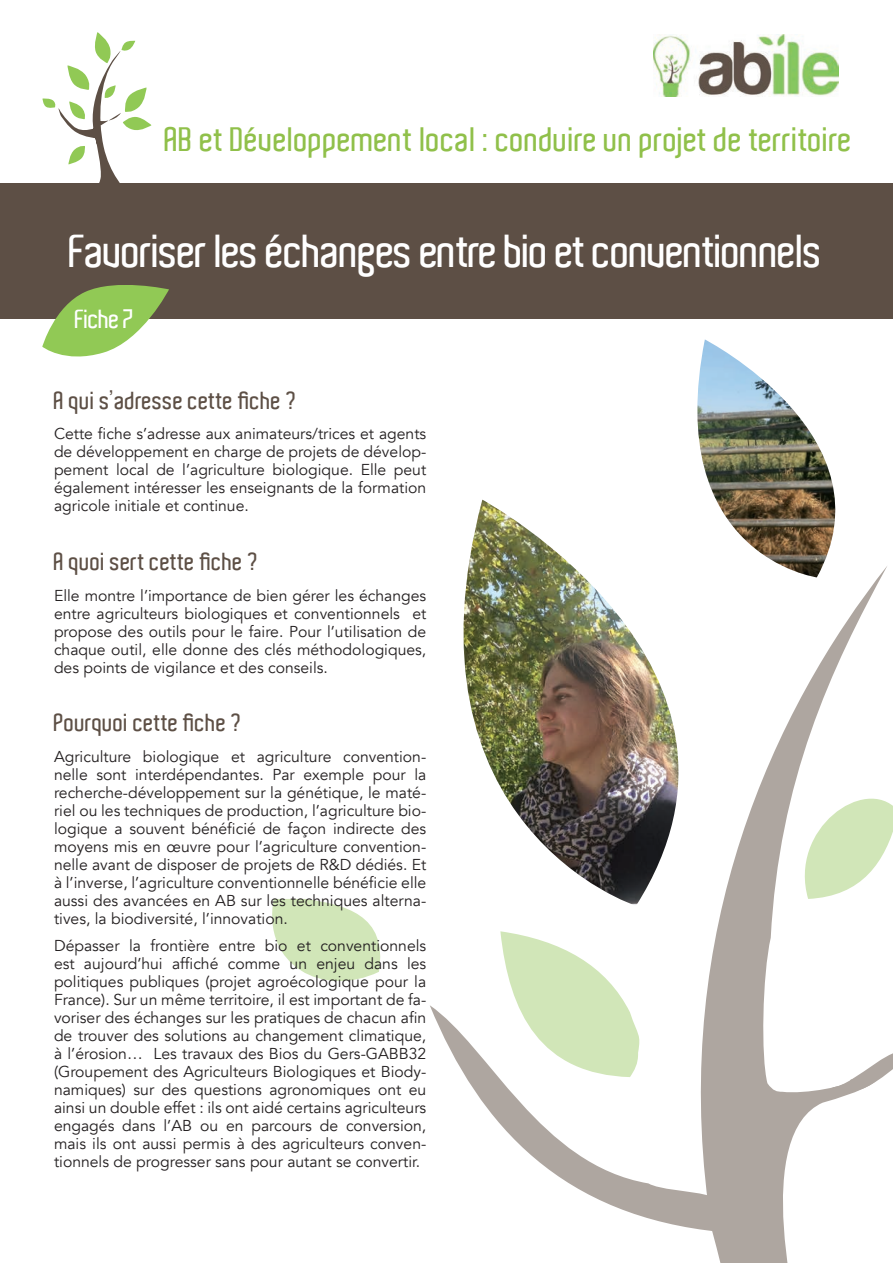
<style>
.page{position:relative;width:893px;height:1263px;background:#fff}
.page>*{position:absolute;margin:0;border:0;box-sizing:border-box;transform-origin:0 0}
.titres{font:600 45px "Aldo";letter-spacing:-.03em;color:#fff}
.titres-2{font:600 33px "Aldo";color:#90c04a}
.titres-3{font:600 25.5px "Aldo";letter-spacing:-.03em;color:#fff}
.titres-4{font:600 24px "Aldo";color:#5d4f45}
.TEXTE_FIN{font:15.75px/18px "Avenir";color:#231f20;text-align:justify}
</style>
<div class="page">
<svg style="left:272px;top:899px;width:109px;height:82px"></svg>
<svg style="left:500px;top:931px;width:126px;height:74px"></svg>
<svg style="left:430px;top:1005px;width:243px;height:220px"></svg>
<svg style="left:673px;top:566px;width:220px;height:697px"></svg>
<svg style="left:832px;top:1036px;width:61px;height:70px"></svg>
<img style="left:697px;top:339px;width:149px;height:238px">
<svg style="left:43px;top:32px;width:108px;height:151px"></svg>
<div style="left:0;top:183px;width:893px;height:135px;background:#5d4f45"></div>
<img style="left:463px;top:500px;width:325px;height:406px">
<img style="left:654px;top:35px;width:185px;height:62px">
<svg style="left:42px;top:285px;width:127px;height:72px"></svg>
<p class="titres-2" style="left:165px;top:121px;width:689px">AB et Développement local : conduire un projet de territoire</p>
<p class="titres" style="left:70px;top:225px;width:755px">Favoriser les échanges entre bio et conventionnels</p>
<p class="titres-3" style="left:75px;top:305px;width:61px">Fiche 7</p>
<p class="titres-4" style="left:54px;top:387px;width:244px">A qui s’adresse cette fiche ?</p>
<p class="TEXTE_FIN" style="left:54px;top:425px;width:374px">Cette fiche s’adresse aux animateurs/trices et agents de développement en charge de projets de dévelop&shy;pement local de l’agriculture biologique. Elle peut également intéresser les enseignants de la formation agricole initiale et continue.</p>
<p class="titres-4" style="left:54px;top:548px;width:206px">A quoi sert cette fiche ?</p>
<p class="TEXTE_FIN" style="left:54px;top:587px;width:374px">Elle montre l’importance de bien gérer les échanges entre agriculteurs biologiques et conventionnels et propose des outils pour le faire. Pour l’utilisation de chaque outil, elle donne des clés méthodologiques, des points de vigilance et des conseils.</p>
<p class="titres-4" style="left:54px;top:709px;width:190px">Pourquoi cette fiche ?</p>
<p class="TEXTE_FIN" style="left:54px;top:748px;width:374px">Agriculture biologique et agriculture convention&shy;nelle sont interdépendantes. Par exemple pour la recherche-développement sur la génétique, le maté&shy;riel ou les techniques de production, l’agriculture bio&shy;logique a souvent bénéficié de façon indirecte des moyens mis en œuvre pour l’agriculture convention&shy;nelle avant de disposer de projets de R&amp;D dédiés. Et à l’inverse, l’agriculture conventionnelle bénéficie elle aussi des avancées en AB sur les techniques alterna&shy;tives, la biodiversité, l’innovation.</p>
<p class="TEXTE_FIN" style="left:54px;top:936px;width:374px">Dépasser la frontière entre bio et conventionnels est aujourd’hui affiché comme un enjeu dans les politiques publiques (projet agroécologique pour la France). Sur un même territoire, il est important de fa&shy;voriser des échanges sur les pratiques de chacun afin de trouver des solutions au changement climatique, à l’érosion… Les travaux des Bios du Gers-GABB32 (Groupement des Agriculteurs Biologiques et Biody&shy;namiques) sur des questions agronomiques ont eu ainsi un double effet : ils ont aidé certains agriculteurs engagés dans l’AB ou en parcours de conversion, mais ils ont aussi permis à des agriculteurs conven&shy;tionnels de progresser sans pour autant se convertir.</p>
</div>
